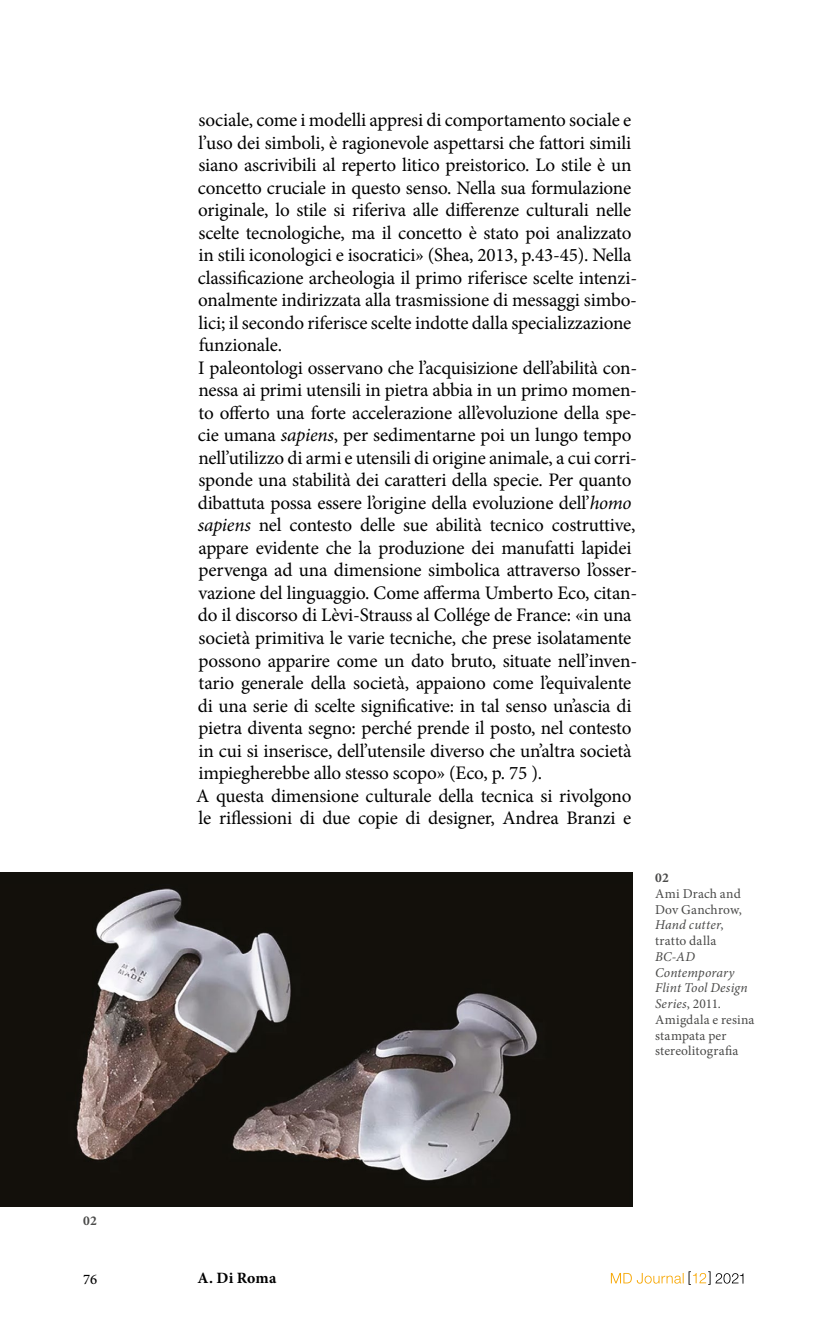
<style>
.page{position:relative;width:830px;height:1340px;background:#fff}
.page>*{position:absolute;margin:0;border:0;box-sizing:border-box;transform-origin:0 0}
.t1{font:19.12px/22.5px "Minion Pro";letter-spacing:-.01em;color:#000}
.t2{font:700 15.75px "Minion Pro";letter-spacing:.01em;color:#000}
.t3{font:500 14.62px "Minion Pro";color:#000}
.t4{font:13.5px/15.8px "Minion Pro";letter-spacing:.015em;color:#4a4a49}
.t5{font:700 13.5px "Minion Pro";color:#4a4a49}
.s1{font-style:italic}
</style>
<div class="page">
<svg style="left:610px;top:1271px;width:133px;height:13px"></svg>
<div style="left:0;top:872px;width:632px;height:334px;background:#12100b"></div>
<img style="left:76px;top:888px;width:461px;height:293px">
<p class="t1" style="left:196px;top:109px;width:442px">sociale, come i modelli appresi di comportamento sociale e l’uso dei simboli, è ragionevole aspettarsi che fattori simili siano ascrivibili al reperto litico preistorico. Lo stile è un concetto cruciale in questo senso. Nella sua formulazione originale, lo stile si riferiva alle differenze culturali nelle scelte tecnologiche, ma il concetto è stato poi analizzato in stili iconologici e isocratici» (Shea, 2013, p.43-45). Nella classificazione archeologia il primo riferisce scelte intenzi&shy;onalmente indirizzata alla trasmissione di messaggi simbo&shy;lici; il secondo riferisce scelte indotte dalla specializzazione funzionale.<br>I paleontologi osservano che l’acquisizione dell’abilità con&shy;nessa ai primi utensili in pietra abbia in un primo momen&shy;to offerto una forte accelerazione all’evoluzione della spe&shy;cie umana <span class="s1">sapiens</span>, per sedimentarne poi un lungo tempo nell’utilizzo di armi e utensili di origine animale, a cui corri&shy;sponde una stabilità dei caratteri della specie. Per quanto dibattuta possa essere l’origine della evoluzione dell’<span class="s1">homo sapiens</span> nel contesto delle sue abilità tecnico costruttive, appare evidente che la produzione dei manufatti lapidei pervenga ad una dimensione simbolica attraverso l’osser&shy;vazione del linguaggio. Come afferma Umberto Eco, citan&shy;do il discorso di Lèvi-Strauss al Collége de France: «in una società primitiva le varie tecniche, che prese isolatamente possono apparire come un dato bruto, situate nell’inven&shy;tario generale della società, appaiono come l’equivalente di una serie di scelte significative: in tal senso un’ascia di pietra diventa segno: perché prende il posto, nel contesto in cui si inserisce, dell’utensile diverso che un’altra società impiegherebbe allo stesso scopo» (Eco, p. 75 ).<br>A questa dimensione culturale della tecnica si rivolgono le riflessioni di due copie di designer, Andrea Branzi e</p>
<p class="t5" style="left:654px;top:868px;width:15px">02</p>
<p class="t4" style="left:654px;top:885px;width:88px">Ami Drach and<br>Dov Ganchrow,<br><span class="s1">Hand cutter</span>, tratto dalla</p>
<p class="t4" style="left:654px;top:948px;width:101px"><span class="s1">BC-AD<br>Contemporary<br>Flint Tool Design<br>Series</span>, 2011.<br>Amigdala e resina stampata per stereolitografia</p>
<p class="t5" style="left:83px;top:1211px;width:15px">02</p>
<p class="t3" style="left:83px;top:1268px;width:16px">76</p>
<p class="t2" style="left:197px;top:1266px;width:80px">A. Di Roma</p>
</div>
